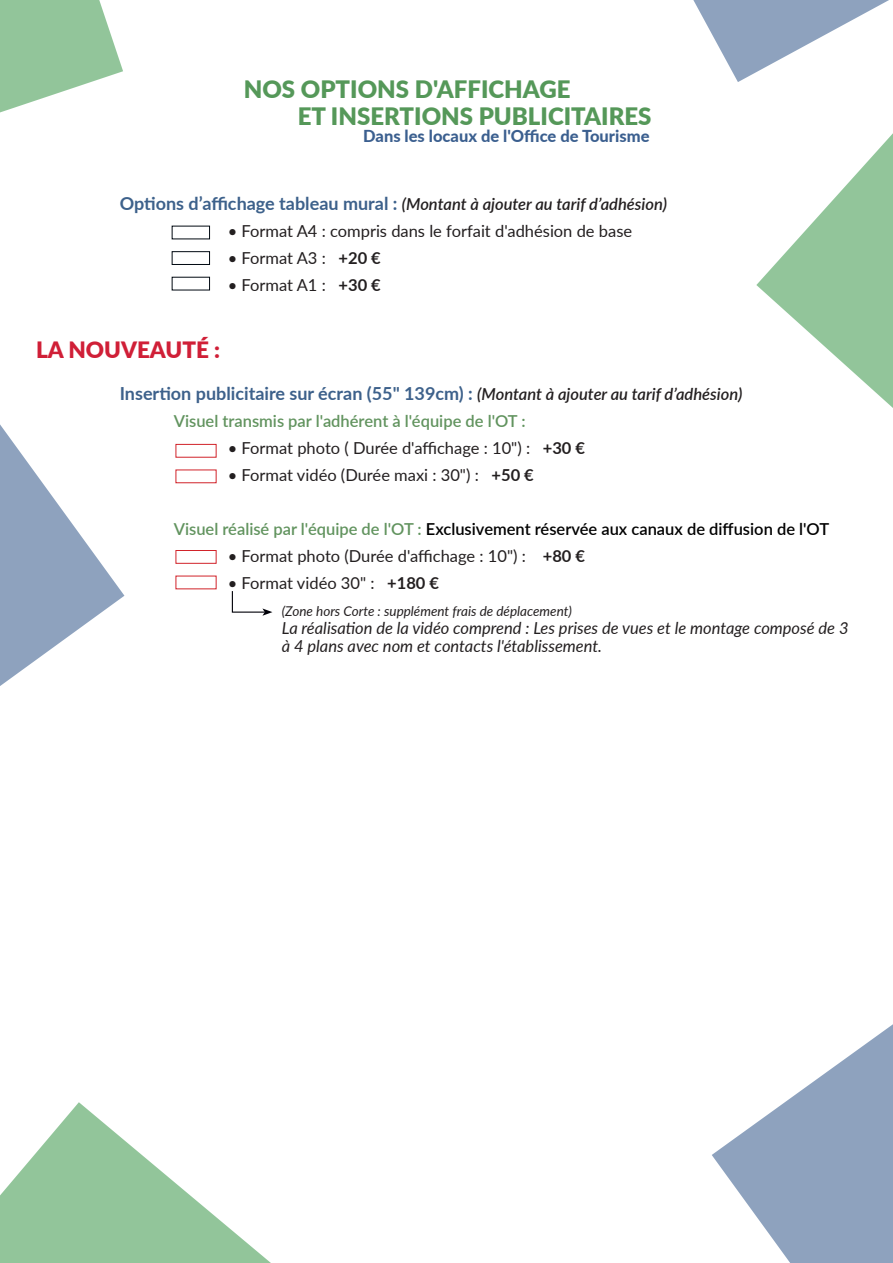
<style>
.page{position:relative;width:893px;height:1263px;background:#fff}
.page>*{position:absolute;margin:0;border:0;box-sizing:border-box;transform-origin:0 0}
.t1{font:900 24px "Lato";color:#559859}
.t2{font:900 22.5px "Lato";color:#d01f37}
.t3{font:700 18px "Lato";color:#3d618b}
.t4{font:16.5px "Lato";color:#231f20}
.t5{font:italic 16.5px "Lato";color:#231f20}
.t6{font:600 16.5px "Lato";color:#000001}
.t7{font:italic 600 16.5px "Lato";color:#231f20}
.t8{font:600 16.5px "Lato";color:#61935e}
.t9{font:800 16.5px "Lato";color:#3b5f8f}
.t10{font:italic 13.5px "Lato";color:#231f20}
.s1{font-weight:700;font-style:normal;font-size:18px;color:#3d618b}
.s2{font-weight:700}
.s3{font-weight:600;font-style:italic;font-size:16.5px;color:#231f20}
.s4{color:#61935e}
</style>
<div class="page">
<div style="left:176px;top:470px;width:40px;height:13px;border:1px solid #d1232a"></div>
<div style="left:172px;top:251px;width:38px;height:14px;border:1px solid #000911"></div>
<div style="left:176px;top:550px;width:40px;height:14px;border:1px solid #d1232a"></div>
<div style="left:176px;top:444px;width:40px;height:14px;border:1px solid #d1232a"></div>
<svg style="left:231px;top:591px;width:41px;height:25px"></svg>
<svg style="left:0;top:424px;width:124px;height:262px"></svg>
<svg style="left:0;top:1102px;width:271px;height:161px"></svg>
<svg style="left:0;top:0;width:123px;height:113px"></svg>
<svg style="left:712px;top:1024px;width:181px;height:239px"></svg>
<svg style="left:756px;top:133px;width:137px;height:275px"></svg>
<svg style="left:693px;top:0;width:196px;height:82px"></svg>
<p class="t1" style="left:244px;top:71px;width:328px">NOS OPTIONS D'AFFICHAGE</p>
<p class="t1" style="left:298px;top:98px;width:355px">ET INSERTIONS PUBLICITAIRES</p>
<p class="t9" style="left:363px;top:123px;width:288px">Dans les locaux de l'Office de Tourisme</p>
<p class="t7" style="left:120px;top:192px;width:549px"><span class="s1">Options d’affichage tableau mural :</span> (Montant à ajouter au tarif d’adhésion)</p>
<p class="t4" style="left:228px;top:219px;width:406px">• Format A4 : compris dans le forfait d'adhésion de base</p>
<p class="t4" style="left:228px;top:246px;width:155px">• Format A3 : <span class="s2">+20 €</span></p>
<p class="t4" style="left:228px;top:273px;width:155px">• Format A1 : <span class="s2">+30 €</span></p>
<p class="t2" style="left:36px;top:333px;width:185px">LA NOUVEAUTÉ :</p>
<p class="t3" style="left:120px;top:381px;width:624px">Insertion publicitaire sur écran (55" 139cm) : <span class="s3">(Montant à ajouter au tarif d’adhésion)</span></p>
<p class="t8" style="left:174px;top:409px;width:353px">Visuel transmis par l'adhérent à l'équipe de l'OT :</p>
<p class="t4" style="left:228px;top:437px;width:359px">• Format photo ( Durée d'affichage : 10") : <span class="s2">+30 €</span></p>
<p class="t4" style="left:228px;top:464px;width:308px">• Format vidéo (Durée maxi : 30") : <span class="s2">+50 €</span></p>
<p class="t6" style="left:174px;top:517px;width:657px"><span class="s4">Visuel réalisé par l'équipe de l'OT :</span> Exclusivement réservée aux canaux de diffusion de l'OT</p>
<p class="t4" style="left:228px;top:545px;width:359px">• Format photo (Durée d'affichage : 10") : <span class="s2">+80 €</span></p>
<p class="t4" style="left:228px;top:572px;width:213px">• Format vidéo 30" : <span class="s2">+180 €</span></p>
<p class="t10" style="left:282px;top:602px;width:292px">(Zone hors Corte : supplément frais de déplacement)</p>
<p class="t5" style="left:282px;top:617px;width:568px">La réalisation de la vidéo comprend : Les prises de vues et le montage composé de 3</p>
<p class="t5" style="left:282px;top:635px;width:322px">à 4 plans avec nom et contacts l'établissement.</p>
</div>
